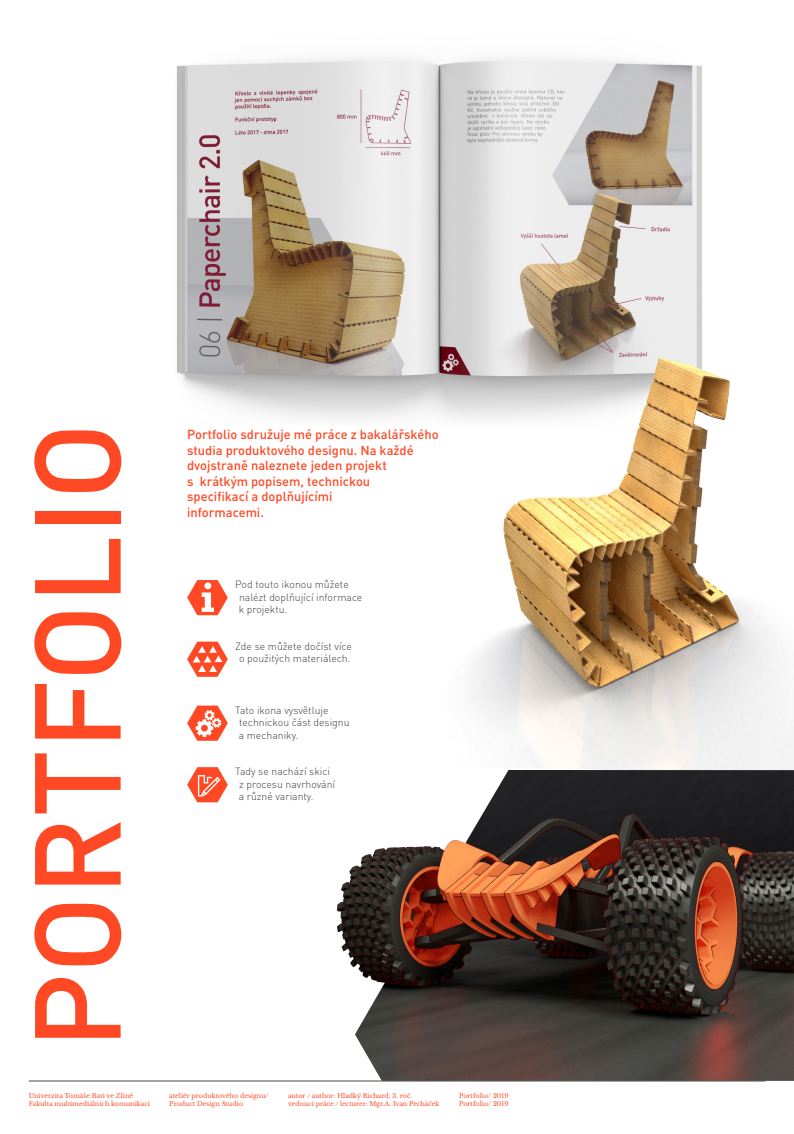
<style>
.page{position:relative;width:794px;height:1134px;background:#fff}
.page>*{position:absolute;margin:0;border:0;box-sizing:border-box;transform-origin:0 0}
.t1{font:500 120.12px "DIN Pro";color:#ff4925}
.t2{font:500 12.92px/15.5px "DIN Pro";color:#ff4925}
.t3{font:300 10.44px/12.5px "DIN Pro";color:#3e3e3f}
.t4{font:6.4px "Libre Baskerville";color:#ff4925}
</style>
<div class="page">
<img style="left:177px;top:57px;width:525px;height:320px">
<svg style="left:182px;top:377px;width:83px;height:36px"></svg>
<img style="left:265px;top:358px;width:529px;height:412px">
<img style="left:337px;top:770px;width:457px;height:311px">
<hr style="left:29px;top:1081px;width:736px;height:1px;background:#484943">
<svg style="left:187px;top:580px;width:41px;height:35px"></svg>
<svg style="left:187px;top:642px;width:41px;height:35px"></svg>
<svg style="left:187px;top:767px;width:41px;height:35px"></svg>
<svg style="left:187px;top:705px;width:41px;height:36px"></svg>
<p class="t1" style="left:-4px;top:1049px;width:628px;rotate:-90deg">PORTFOLIO</p>
<p class="t2" style="left:187px;top:426px;width:253px">Portfolio sdružuje mé práce z bakalářského studia produktového designu. Na každé dvojstraně naleznete jeden projekt<br>s krátkým popisem, technickou<br>specifikací a doplňujícími<br>informacemi.</p>
<p class="t3" style="left:239px;top:577px;width:125px;text-indent:-4px">Pod touto ikonou můžete nalézt doplňující informace k projektu.</p>
<p class="t3" style="left:235px;top:639px;width:118px">Zde se můžete dočíst více</p>
<p class="t3" style="left:239px;top:652px;width:113px">o použitých materiálech.</p>
<p class="t3" style="left:239px;top:703px;width:112px;text-indent:-4px">Tato ikona vysvětluje technickou část designu</p>
<p class="t3" style="left:239px;top:728px;width:61px">a mechaniky.</p>
<p class="t3" style="left:235px;top:765px;width:97px">Tady se nachází skici</p>
<p class="t3" style="left:239px;top:777px;width:97px">z procesu navrhování</p>
<p class="t3" style="left:239px;top:790px;width:76px">a různé varianty.</p>
<p class="t4" style="left:29px;top:1092px;width:106px">Univerzita Tomáše Bati ve Zlíně</p>
<p class="t4" style="left:29px;top:1100px;width:123px">Fakulta multimediálních komunikací</p>
<p class="t4" style="left:169px;top:1092px;width:101px">ateliér produktového designu/</p>
<p class="t4" style="left:169px;top:1100px;width:75px">Product Design Studio</p>
<p class="t4" style="left:288px;top:1092px;width:126px">autor / author: Hladký Richard, 3. roč.</p>
<p class="t4" style="left:288px;top:1100px;width:153px">vedoucí práce / lecturer: Mgr.A. Ivan Pecháček</p>
<p class="t4" style="left:459px;top:1092px;width:51px">Portfolio/ 2019</p>
<p class="t4" style="left:459px;top:1100px;width:51px">Portfolio/ 2019</p>
</div>
